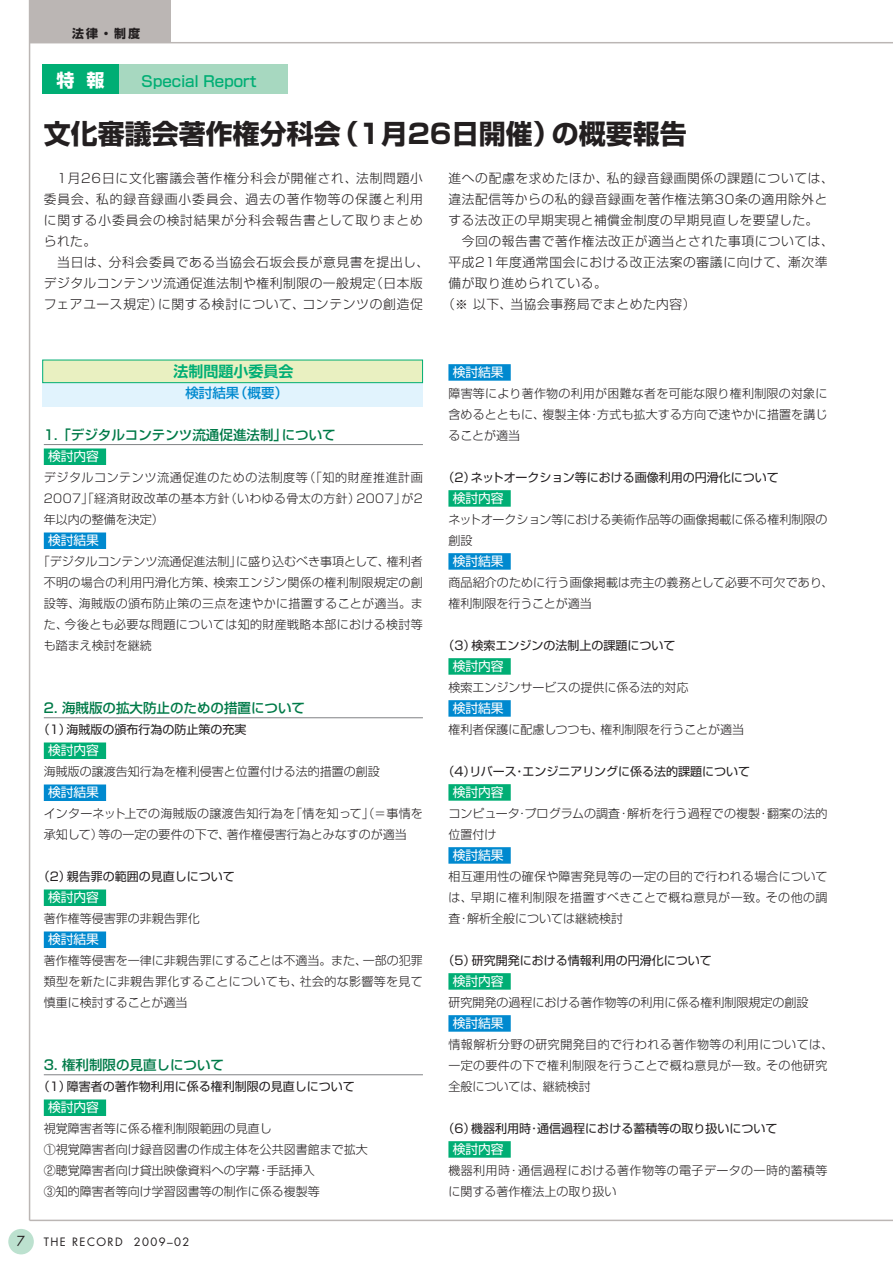
<style>
.page{position:relative;width:893px;height:1263px;background:#fff}
.page>*{position:absolute;margin:0;border:0;box-sizing:border-box;transform-origin:0 0}
.t1{font:700 27px "Shin Go";color:#231f20}
.t2{font:700 18px "Shin Go";color:#fff}
.t3{font:500 15px "Shin Go";color:#00ae74}
.t4{font:700 15px "Shin Go De";color:#00ae74}
.t5{font:500 13.5px "Shin Go";color:#007a48}
.t6{font:500 13.5px "Shin Go";color:#0089cf}
.t7{font:13.5px "Futura";color:#231f20}
.t8{font:300 12.75px/21px "Shin Go";letter-spacing:.045em;color:#231f20}
.t9{font:12.75px "Shin Go";color:#fff}
.t10{font:300 12px/21px "Shin Go";color:#231f20;text-align:justify}
.t11{font:12px "Shin Go";color:#231f20}
.t12{font:300 12px/21px "Shin Go";letter-spacing:.03em;color:#231f20}
.t13{font:300 12px/21px "Shin Go";letter-spacing:.035em;color:#231f20}
.t14{font:700 12px "Shin Go";color:#231f20}
.t15{font:11.25px "Futura";letter-spacing:.125em;color:#231f20}
</style>
<div class="page">
<div style="left:30px;top:0;width:141px;height:43px;background:#bbb6b4"></div>
<hr style="left:30px;top:42px;width:863px;height:1px;background:#bbb6b4">
<hr style="left:30px;top:1220px;width:863px;height:1px;background:#bbb6b4">
<hr style="left:29px;top:0;width:1px;height:1220px;background:#bbb6b4">
<div style="left:42px;top:360px;width:381px;height:46px;background:#e1f3fd"></div>
<div style="left:43px;top:360px;width:379px;height:23px;background:#e9f0c1"></div>
<div style="left:42px;top:360px;width:381px;height:23px;border:1px solid #00ae74"></div>
<div style="left:8px;top:1229px;width:26px;height:25px;background:#bce1cf;border-radius:50%"></div>
<div style="left:42px;top:64px;width:246px;height:30px;background:#a7d8c0"></div>
<div style="left:42px;top:64px;width:77px;height:30px;background:#00ae74"></div>
<hr style="left:44px;top:444px;width:379px;height:1px;background:#808284">
<div style="left:44px;top:449px;width:62px;height:16px;background:#00ae74"></div>
<div style="left:44px;top:533px;width:62px;height:16px;background:#0089cf"></div>
<hr style="left:44px;top:717px;width:379px;height:1px;background:#808284">
<div style="left:44px;top:743px;width:62px;height:16px;background:#00ae74"></div>
<div style="left:44px;top:785px;width:62px;height:16px;background:#0089cf"></div>
<div style="left:44px;top:890px;width:62px;height:16px;background:#00ae74"></div>
<div style="left:44px;top:932px;width:62px;height:16px;background:#0089cf"></div>
<hr style="left:44px;top:1074px;width:379px;height:1px;background:#808284">
<div style="left:44px;top:1100px;width:62px;height:16px;background:#00ae74"></div>
<div style="left:448px;top:364px;width:63px;height:17px;background:#0089cf"></div>
<div style="left:448px;top:490px;width:63px;height:17px;background:#00ae74"></div>
<div style="left:448px;top:553px;width:63px;height:17px;background:#0089cf"></div>
<div style="left:448px;top:658px;width:63px;height:17px;background:#00ae74"></div>
<div style="left:448px;top:700px;width:63px;height:17px;background:#0089cf"></div>
<div style="left:448px;top:784px;width:63px;height:17px;background:#00ae74"></div>
<div style="left:448px;top:847px;width:63px;height:17px;background:#0089cf"></div>
<div style="left:448px;top:973px;width:63px;height:17px;background:#00ae74"></div>
<div style="left:448px;top:1015px;width:63px;height:17px;background:#0089cf"></div>
<div style="left:448px;top:1141px;width:63px;height:17px;background:#00ae74"></div>
<p class="t14" style="left:72px;top:29px;width:69px">法律・制度</p>
<h2 class="t2" style="left:57px;top:73px;width:49px">特 報</h2>
<p class="t3" style="left:142px;top:76px;width:116px">Special Report</p>
<h1 class="t1" style="left:44px;top:124px;width:644px">文化審議会著作権分科会（1月26日開催）の概要報告</h1>
<p class="t8" style="left:44px;top:169px;width:381px;text-align:justify;text-indent:13px">1月26日に文化審議会著作権分科会が開催され、法制問題小委員会、私的録音録画小委員会、過去の著作物等の保護と利用に関する小委員会の検討結果が分科会報告書として取りまとめられた。</p>
<p class="t8" style="left:44px;top:253px;width:387px;text-indent:13px">当日は、分科会委員である当協会石坂会長が意見書を提出し、デジタルコンテンツ流通促進法制や権利制限の一般規定（日本版フェアユース規定）に関する検討について、コンテンツの創造促</p>
<p class="t8" style="left:448px;top:169px;width:387px">進への配慮を求めたほか、私的録音録画関係の課題については、違法配信等からの私的録音録画を著作権法第30条の適用除外とする法改正の早期実現と補償金制度の早期見直しを要望した。</p>
<p class="t8" style="left:462px;top:232px;width:373px">今回の報告書で著作権法改正が適当とされた事項については、</p>
<p class="t8" style="left:448px;top:253px;width:381px">平成21年度通常国会における改正法案の審議に向けて、漸次準</p>
<p class="t8" style="left:448px;top:274px;width:160px">備が取り進められている。</p>
<p class="t8" style="left:442px;top:295px;width:255px">（※ 以下、当協会事務局でまとめた内容）</p>
<p class="t4" style="left:173px;top:366px;width:121px">法制問題小委員会</p>
<p class="t6" style="left:185px;top:388px;width:104px">検討結果（概要）</p>
<p class="t5" style="left:44px;top:430px;width:293px">1.「デジタルコンテンツ流通促進法制」について</p>
<p class="t9" style="left:48px;top:452px;width:52px">検討内容</p>
<p class="t10" style="left:44px;top:469px;width:381px">デジタルコンテンツ流通促進のための法制度等（「知的財産推進計画2007」「経済財政改革の基本方針（いわゆる骨太の方針）2007」が2年以内の整備を決定）</p>
<p class="t9" style="left:48px;top:536px;width:52px">検討結果</p>
<p class="t10" style="left:44px;top:553px;width:381px;text-indent:-6px">「デジタルコンテンツ流通促進法制」に盛り込むべき事項として、権利者不明の場合の利用円滑化方策、検索エンジン関係の権利制限規定の創設等、海賊版の頒布防止策の三点を速やかに措置することが適当。また、今後とも必要な問題については知的財産戦略本部における検討等も踏まえ検討を継続</p>
<p class="t5" style="left:44px;top:703px;width:263px">2. 海賊版の拡大防止のための措置について</p>
<p class="t11" style="left:38px;top:725px;width:210px">（1）海賊版の頒布行為の防止策の充実</p>
<p class="t9" style="left:48px;top:746px;width:52px">検討内容</p>
<p class="t10" style="left:44px;top:763px;width:337px">海賊版の譲渡告知行為を権利侵害と位置付ける法的措置の創設</p>
<p class="t9" style="left:48px;top:788px;width:52px">検討結果</p>
<p class="t10" style="left:44px;top:805px;width:381px">インターネット上での海賊版の譲渡告知行為を「情を知って」（＝事情を承知して）等の一定の要件の下で、著作権侵害行為とみなすのが適当</p>
<p class="t11" style="left:38px;top:872px;width:199px">（2）親告罪の範囲の見直しについて</p>
<p class="t9" style="left:48px;top:893px;width:52px">検討内容</p>
<p class="t10" style="left:44px;top:910px;width:157px">著作権等侵害罪の非親告罪化</p>
<p class="t9" style="left:48px;top:935px;width:52px">検討結果</p>
<p class="t10" style="left:44px;top:952px;width:381px">著作権等侵害を一律に非親告罪にすることは不適当。また、一部の犯罪類型を新たに非親告罪化することについても、社会的な影響等を見て慎重に検討することが適当</p>
<p class="t5" style="left:44px;top:1060px;width:182px">3. 権利制限の見直しについて</p>
<p class="t11" style="left:38px;top:1082px;width:318px">（1）障害者の著作物利用に係る権利制限の見直しについて</p>
<p class="t9" style="left:48px;top:1103px;width:52px">検討内容</p>
<p class="t10" style="left:44px;top:1120px;width:325px;text-align:left">視覚障害者等に係る権利制限範囲の見直し<br>①視覚障害者向け録音図書の作成主体を公共図書館まで拡大<br>②聴覚障害者向け貸出映像資料への字幕・手話挿入<br>③知的障害者等向け学習図書等の制作に係る複製等</p>
<p class="t7" style="left:17px;top:1235px;width:10px">7</p>
<p class="t15" style="left:44px;top:1236px;width:147px">THE RECORD 2009–02</p>
<p class="t9" style="left:453px;top:367px;width:52px">検討結果</p>
<p class="t10" style="left:448px;top:384px;width:381px">障害等により著作物の利用が困難な者を可能な限り権利制限の対象に含めるとともに、複製主体・方式も拡大する方向で速やかに措置を講じることが適当</p>
<p class="t11" style="left:442px;top:473px;width:338px">（2）ネットオークション等における画像利用の円滑化について</p>
<p class="t9" style="left:453px;top:493px;width:52px">検討内容</p>
<p class="t10" style="left:448px;top:510px;width:381px">ネットオークション等における美術作品等の画像掲載に係る権利制限の創設</p>
<p class="t9" style="left:453px;top:556px;width:52px">検討結果</p>
<p class="t10" style="left:448px;top:573px;width:387px">商品紹介のために行う画像掲載は売主の義務として必要不可欠であり、権利制限を行うことが適当</p>
<p class="t11" style="left:442px;top:641px;width:235px">（3）検索エンジンの法制上の課題について</p>
<p class="t9" style="left:453px;top:661px;width:52px">検討内容</p>
<p class="t10" style="left:448px;top:678px;width:241px">検索エンジンサービスの提供に係る法的対応</p>
<p class="t9" style="left:453px;top:703px;width:52px">検討結果</p>
<p class="t10" style="left:448px;top:720px;width:297px">権利者保護に配慮しつつも、権利制限を行うことが適当</p>
<p class="t11" style="left:442px;top:767px;width:309px">（4）リバース・エンジニアリングに係る法的課題について</p>
<p class="t9" style="left:453px;top:787px;width:52px">検討内容</p>
<p class="t10" style="left:448px;top:804px;width:381px">コンピュータ・プログラムの調査・解析を行う過程での複製・翻案の法的位置付け</p>
<p class="t9" style="left:453px;top:850px;width:52px">検討結果</p>
<p class="t10" style="left:448px;top:867px;width:381px">相互運用性の確保や障害発見等の一定の目的で行われる場合については、早期に権利制限を措置すべきことで概ね意見が一致。その他の調査・解析全般については継続検討</p>
<p class="t11" style="left:442px;top:956px;width:271px">（5）研究開発における情報利用の円滑化について</p>
<p class="t9" style="left:453px;top:976px;width:52px">検討内容</p>
<p class="t10" style="left:448px;top:993px;width:361px">研究開発の過程における著作物等の利用に係る権利制限規定の創設</p>
<p class="t9" style="left:453px;top:1018px;width:52px">検討結果</p>
<p class="t12" style="left:448px;top:1035px;width:387px">情報解析分野の研究開発目的で行われる著作物等の利用については、一定の要件の下で権利制限を行うことで概ね意見が一致。その他研究全般については、継続検討</p>
<p class="t11" style="left:442px;top:1124px;width:336px">（6）機器利用時･通信過程における蓄積等の取り扱いについて</p>
<p class="t9" style="left:453px;top:1144px;width:52px">検討内容</p>
<p class="t13" style="left:448px;top:1161px;width:381px">機器利用時・通信過程における著作物等の電子データの一時的蓄積等に関する著作権法上の取り扱い</p>
</div>
